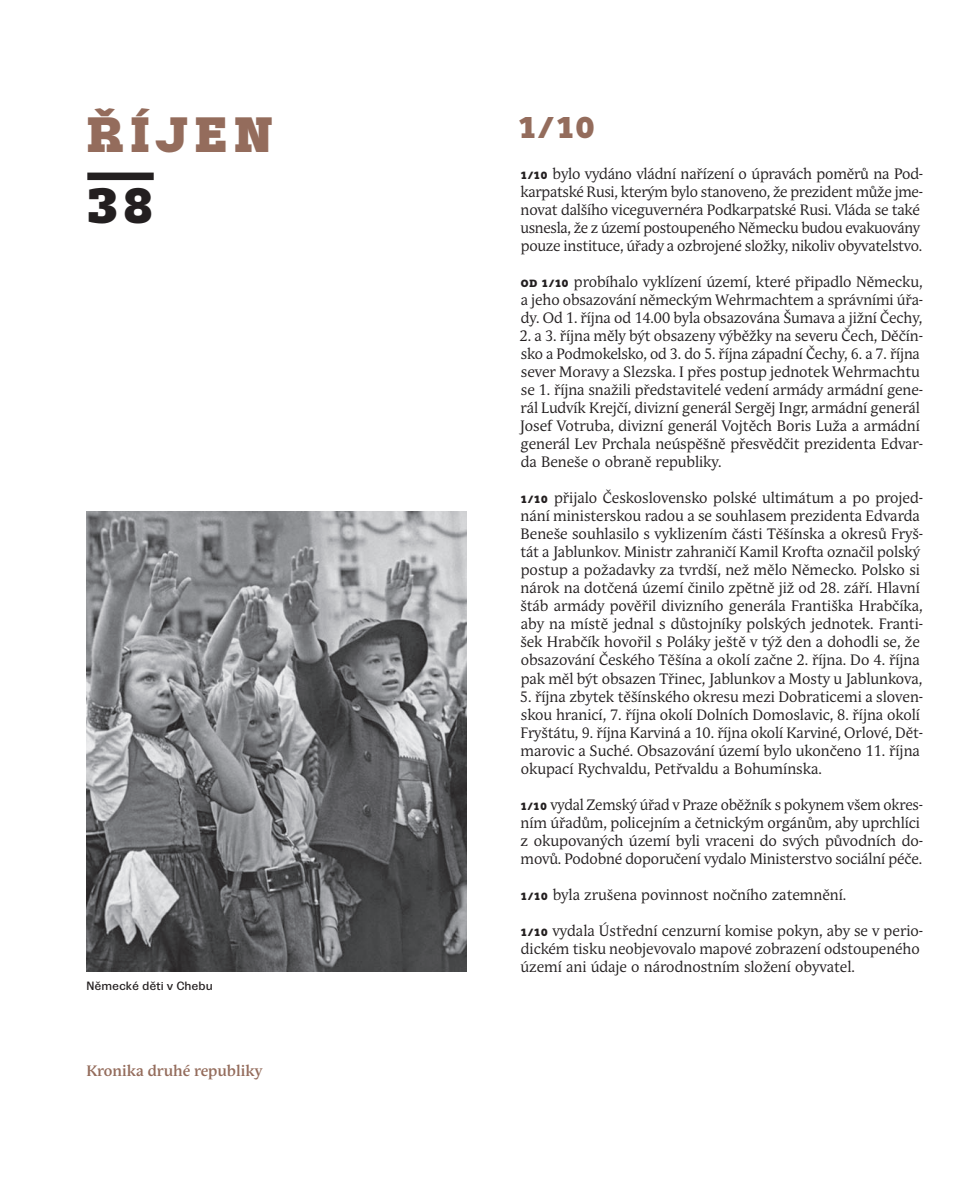
<style>
.page{position:relative;width:968px;height:1199px;background:#fff}
.page>*{position:absolute;margin:0;border:0;box-sizing:border-box;transform-origin:0 0}
.t1{font:900 49.5px "Trivia Slab";letter-spacing:.15em;color:#946c5c}
.t2{font:900 49.5px "Trivia Slab";color:#231f20}
.t3{font:900 30px "Trivia Slab";color:#946c5c}
.t4{font:15px/18px "Andulka Book Pro";letter-spacing:-.005em;color:#231f20}
.t5{font:700 15px "Andulka Book Pro";color:#946c5c}
.t6{font:12px "Trivia Grotesk R3";color:#231f20}
.s1{font-family:"Trivia Slab";font-weight:900;font-size:10.5px}
</style>
<div class="page">
<div style="left:87px;top:173px;width:67px;height:7px;background:#231f20"></div>
<img style="left:86px;top:512px;width:380px;height:459px">
<h1 class="t1" style="left:87px;top:107px;width:187px">ŘÍJEN</h1>
<h1 class="t2" style="left:87px;top:178px;width:68px">38</h1>
<p class="t6" style="left:86px;top:978px;width:128px">Německé děti v Chebu</p>
<p class="t5" style="left:86px;top:1061px;width:177px">Kronika druhé republiky</p>
<h2 class="t3" style="left:518px;top:111px;width:78px">1/10</h2>
<p class="t4" style="left:520px;top:165px;width:404px"><span class="s1">1/10</span> bylo vydáno vládní nařízení o úpravách poměrů na Pod&shy;karpatské Rusi, kterým bylo stanoveno, že prezident může jme&shy;novat dalšího viceguvernéra Podkarpatské Rusi. Vláda se také usnesla, že z území postoupeného Německu budou evakuovány pouze instituce, úřady a ozbrojené složky, nikoliv obyvatelstvo.</p>
<p class="t4" style="left:521px;top:273px;width:404px;text-align:justify"><span class="s1">OD 1/10</span> probíhalo vyklízení území, které připadlo Německu, a jeho obsazování německým Wehrmachtem a správními úřa&shy;dy. Od 1. října od 14.00 byla obsazována Šumava a jižní Čechy,</p>
<p class="t4" style="left:519px;top:327px;width:405px">2. a 3. října měly být obsazeny výběžky na severu Čech, Děčín&shy;sko a Podmokelsko, od 3. do 5. října západní Čechy, 6. a 7. října sever Moravy a Slezska. I přes postup jednotek Wehrmachtu se 1. října snažili představitelé vedení armády armádní gene&shy;rál Ludvík Krejčí, divizní generál Sergěj Ingr, armádní generál Josef Votruba, divizní generál Vojtěch Boris Luža a armádní generál Lev Prchala neúspěšně přesvědčit prezidenta Edvar&shy;da Beneše o obraně republiky.</p>
<p class="t4" style="left:520px;top:489px;width:404px"><span class="s1">1/10</span> přijalo Československo polské ultimátum a po projed&shy;nání ministerskou radou a se souhlasem prezidenta Edvarda Beneše souhlasilo s vyklizením části Těšínska a okresů Fryš&shy;tát a Jablunkov. Ministr zahraničí Kamil Krofta označil polský postup a požadavky za tvrdší, než mělo Německo. Polsko si nárok na dotčená území činilo zpětně již od 28. září. Hlavní štáb armády pověřil divizního generála Františka Hrabčíka, aby na místě jednal s důstojníky polských jednotek. Franti&shy;šek Hrabčík hovořil s Poláky ještě v týž den a dohodli se, že obsazování Českého Těšína a okolí začne 2. října. Do 4. října pak měl být obsazen Třinec, Jablunkov a Mosty u Jablunkova,</p>
<p class="t4" style="left:520px;top:687px;width:405px">5. října zbytek těšínského okresu mezi Dobraticemi a sloven&shy;skou hranicí, 7. října okolí Dolních Domoslavic, 8. října okolí Fryštátu, 9. října Karviná a 10. října okolí Karviné, Orlové, Dět&shy;marovic a Suché. Obsazování území bylo ukončeno 11. října okupací Rychvaldu, Petřvaldu a Bohumínska.</p>
<p class="t4" style="left:520px;top:795px;width:404px"><span class="s1">1/10</span> vydal Zemský úřad v Praze oběžník s pokynem všem okres&shy;ním úřadům, policejním a četnickým orgánům, aby uprchlíci z okupovaných území byli vraceni do svých původních do&shy;movů. Podobné doporučení vydalo Ministerstvo sociální péče.</p>
<p class="t4" style="left:520px;top:885px;width:327px"><span class="s1">1/10</span> byla zrušena povinnost nočního zatemnění.</p>
<p class="t4" style="left:520px;top:921px;width:404px"><span class="s1">1/10</span> vydala Ústřední cenzurní komise pokyn, aby se v perio&shy;dickém tisku neobjevovalo mapové zobrazení odstoupeného území ani údaje o národnostním složení obyvatel.</p>
</div>
